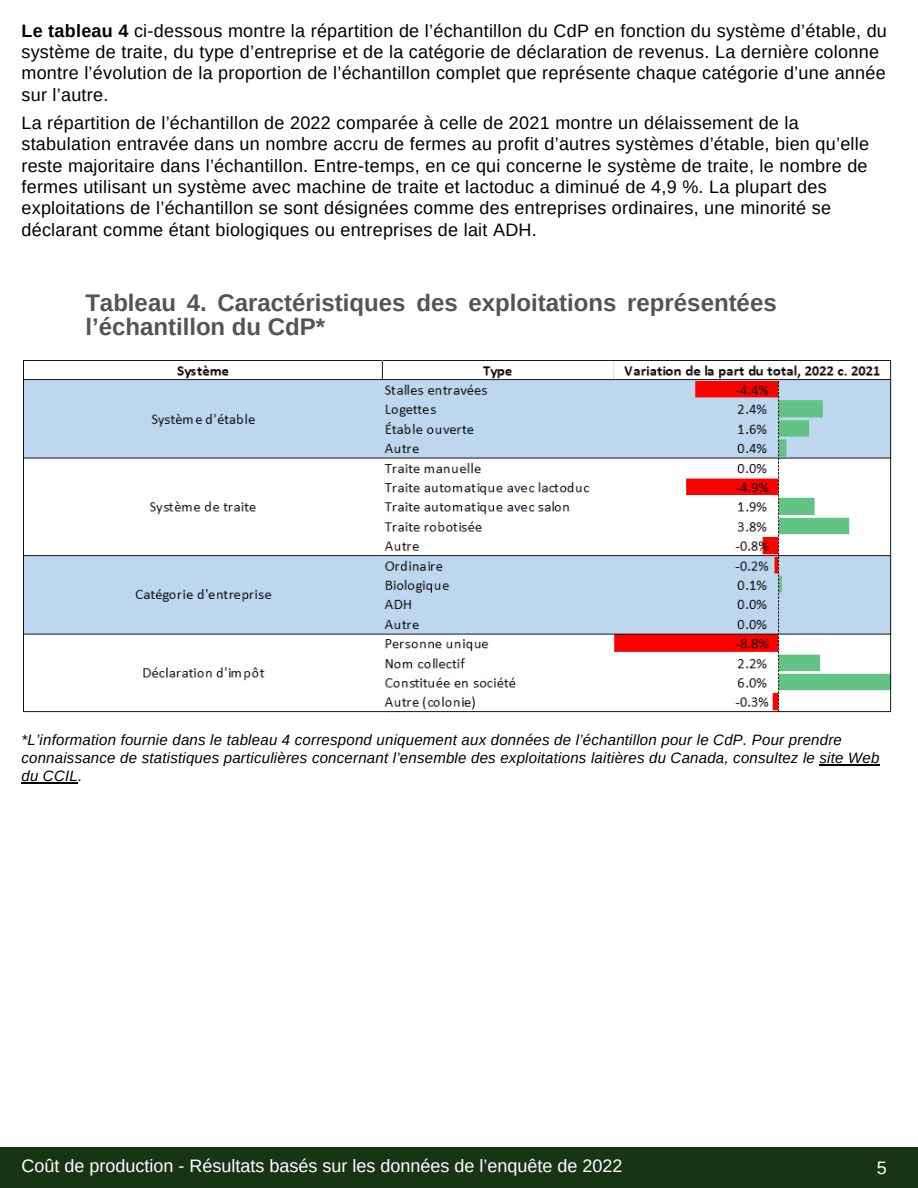
<style>
.page{position:relative;width:918px;height:1188px;background:#fff}
.page>*{position:absolute;margin:0;border:0;box-sizing:border-box;transform-origin:0 0}
.t1{font:700 24px/23.7px "Arimo";color:#545454}
.t2{font:18px/21.3px "Arimo";letter-spacing:.015em;color:#000}
.t3{font:18px "Arimo";color:#fff}
.t4{font:italic 15px/18px "Arimo";letter-spacing:.015em;color:#000}
.s1{font-weight:700}
</style>
<div class="page">
<div style="left:0;top:1148px;width:918px;height:40px;background:#153212"></div>
<img style="left:24px;top:361px;width:867px;height:352px">
<hr style="left:820px;top:764px;width:60px;height:1px;background:#000">
<hr style="left:21px;top:782px;width:57px;height:1px;background:#000">
<p class="t2" style="left:21px;top:20px;width:867px"><span class="s1">Le tableau 4</span> ci-dessous montre la répartition de l’échantillon du CdP en fonction du système d’étable, du système de traite, du type d’entreprise et de la catégorie de déclaration de revenus. La dernière colonne montre l’évolution de la proportion de l’échantillon complet que représente chaque catégorie d’une année sur l’autre.</p>
<p class="t2" style="left:21px;top:112px;width:849px">La répartition de l’échantillon de 2022 comparée à celle de 2021 montre un délaissement de la stabulation entravée dans un nombre accru de fermes au profit d’autres systèmes d’étable, bien qu’elle reste majoritaire dans l’échantillon. Entre-temps, en ce qui concerne le système de traite, le nombre de fermes utilisant un système avec machine de traite et lactoduc a diminué de 4,9 %. La plupart des exploitations de l’échantillon se sont désignées comme des entreprises ordinaires, une minorité se déclarant comme étant biologiques ou entreprises de lait ADH.</p>
<p class="t1" style="left:85px;top:291px;width:693px">Tableau 4. Caractéristiques des exploitations représentées l’échantillon du CdP*</p>
<p class="t4" style="left:21px;top:731px;width:860px">*L’information fournie dans le tableau 4 correspond uniquement aux données de l’échantillon pour le CdP. Pour prendre connaissance de statistiques particulières concernant l’ensemble des exploitations laitières du Canada, consultez le site Web du CCIL.</p>
<p class="t3" style="left:21px;top:1156px;width:603px">Coût de production - Résultats basés sur les données de l’enquête de 2022</p>
<p class="t3" style="left:877px;top:1158px;width:12px">5</p>
</div>
